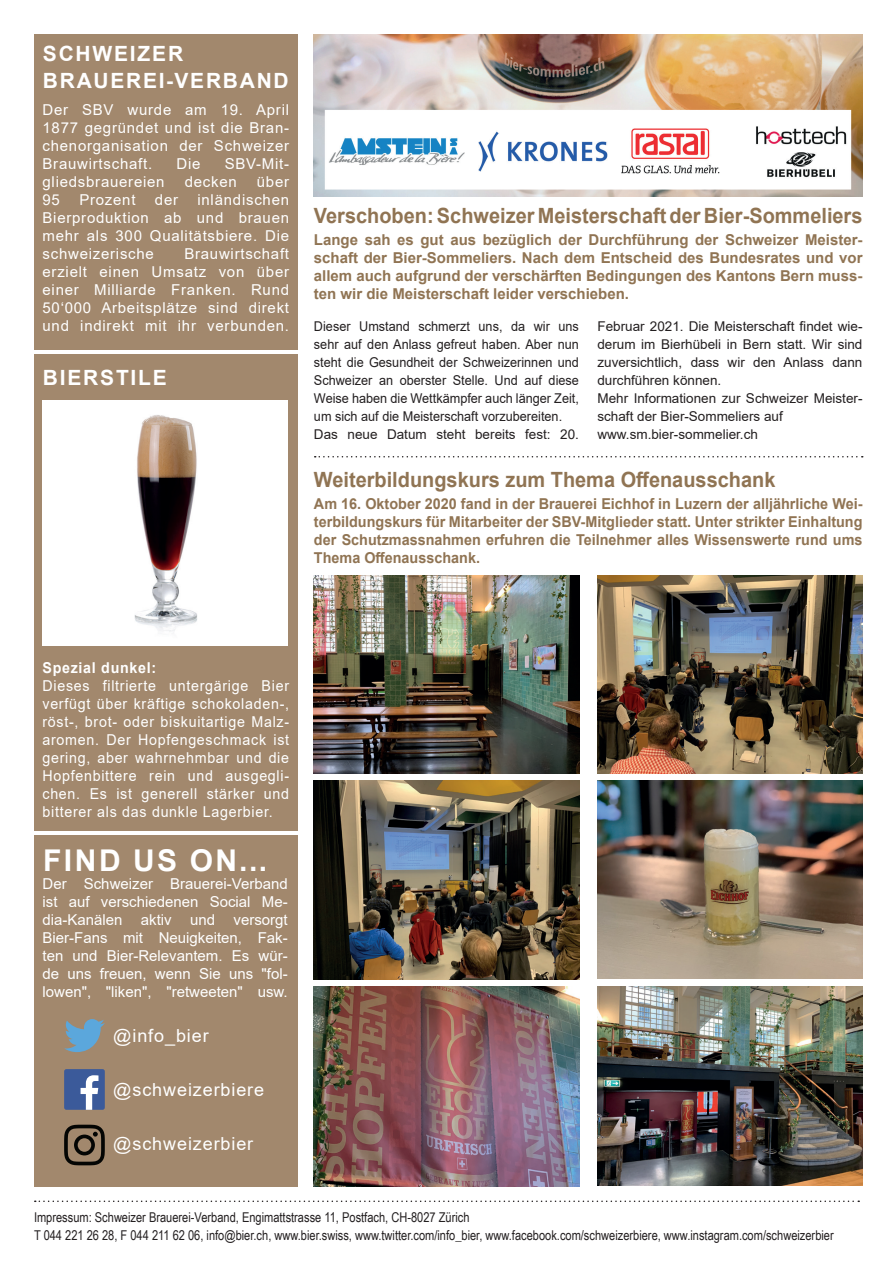
<style>
.page{position:relative;width:893px;height:1263px;background:#fff}
.page>*{position:absolute;margin:0;border:0;box-sizing:border-box;transform-origin:0 0}
.t1{font:700 30px "Arial";letter-spacing:.085em;color:#fff}
.t2{font:700 21px "Arial";color:#907453;scale:.95 1}
.t3{font:700 21px/27px "Arial";letter-spacing:.085em;color:#fff}
.t4{font:18px "Arial";letter-spacing:.05em;color:#fff}
.t5{font:15px/18px "Arial";letter-spacing:.05em;color:#fff;text-align:justify}
.t6{font:15px/18px "Arial";letter-spacing:.05em;color:#fff;text-align:justify;scale:.95 1}
.t7{font:700 15px/18px "Arial";color:#907453;text-align:justify;scale:.96 1}
.t8{font:700 15px/18px "Arial";color:#907453;text-align:justify}
.t9{font:700 15px "Arial";letter-spacing:.05em;color:#fff;scale:.95 1}
.t10{font:13.5px/18px "Arial";color:#231f20;scale:.94 1}
.t11{font:13.5px/18px "Arial Narrow";color:#231f20}
.t12{font:13.5px/18px "Arial";color:#231f20}
</style>
<div class="page">
<svg style="left:35px;top:1200px;width:824px;height:2px"></svg>
<div style="left:34px;top:835px;width:264px;height:351px;background:#a2886d"></div>
<svg style="left:64px;top:1019px;width:41px;height:33px"></svg>
<div style="left:64px;top:1069px;width:41px;height:41px;background:#3b5a9a;border-radius:2px"></div>
<svg style="left:81px;top:1075px;width:17px;height:35px"></svg>
<svg style="left:64px;top:1125px;width:41px;height:40px"></svg>
<div style="left:34px;top:34px;width:264px;height:315px;background:#a2886d"></div>
<div style="left:34px;top:354px;width:264px;height:476px;background:#a2886d"></div>
<img style="left:43px;top:400px;width:245px;height:245px">
<img style="left:314px;top:35px;width:548px;height:161px">
<svg style="left:315px;top:456px;width:548px;height:1px"></svg>
<img style="left:314px;top:575px;width:265px;height:198px">
<img style="left:597px;top:575px;width:265px;height:198px">
<img style="left:597px;top:780px;width:265px;height:198px">
<img style="left:598px;top:987px;width:264px;height:198px">
<img style="left:314px;top:780px;width:265px;height:199px">
<img style="left:314px;top:987px;width:265px;height:199px">
<h2 class="t3" style="left:43px;top:40px;width:247px">SCHWEIZER<br>BRAUEREI-VERBAND</h2>
<p class="t5" style="left:43px;top:101px;width:248px">Der SBV wurde am 19. April 1877 gegründet und ist die Bran&shy;chenorganisation der Schweizer Brauwirtschaft.</p>
<p class="t5" style="left:176px;top:155px;width:25px">Die</p>
<p class="t5" style="left:225px;top:155px;width:66px">SBV-Mit-</p>
<p class="t5" style="left:43px;top:173px;width:124px">gliedsbrauereien</p>
<p class="t5" style="left:185px;top:173px;width:54px">decken</p>
<p class="t5" style="left:257px;top:173px;width:34px">über</p>
<p class="t5" style="left:43px;top:191px;width:19px">95</p>
<p class="t5" style="left:79px;top:191px;width:58px">Prozent</p>
<p class="t5" style="left:155px;top:191px;width:25px">der</p>
<p class="t5" style="left:43px;top:191px;width:248px;text-indent:155px">inländischen Bierproduktion ab und brauen mehr als 300 Qualitätsbiere. Die schweizerische</p>
<p class="t5" style="left:43px;top:245px;width:248px;text-indent:142px">Brauwirtschaft erzielt einen Umsatz von über einer Milliarde Franken. Rund 50‘000 Arbeitsplätze sind direkt und indirekt mit ihr verbunden.</p>
<h2 class="t3" style="left:43px;top:364px;width:125px">BIERSTILE</h2>
<h2 class="t2" style="left:314px;top:201px;width:579px">Verschoben: Schweizer Meisterschaft der Bier-Sommeliers</h2>
<p class="t8" style="left:314px;top:231px;width:550px">Lange sah es gut aus bezüglich der Durchführung der Schweizer Meister&shy;schaft der Bier-Sommeliers. Nach dem Entscheid des Bundesrates und vor allem auch aufgrund der verschärften Bedingungen des Kantons Bern muss&shy;ten wir die Meisterschaft leider verschieben.</p>
<p class="t10" style="left:314px;top:317px;width:283px">Dieser Umstand schmerzt uns, da wir uns sehr auf den Anlass gefreut haben. Aber nun steht die Gesundheit der Schweizerinnen und Schweizer an oberster Stelle. Und auf diese Weise haben die Wettkämpfer auch länger Zeit, um sich auf die Meisterschaft vorzubereiten.<br>Das neue Datum steht bereits fest: 20.</p>
<p class="t12" style="left:597px;top:317px;width:267px">Februar 2021. Die Meisterschaft findet wie&shy;derum im Bierhübeli in Bern statt. Wir sind zuversichtlich, dass wir den Anlass dann durchführen können.<br>Mehr Informationen zur Schweizer Meister&shy;schaft der Bier-Sommeliers auf www.sm.bier-sommelier.ch</p>
<h2 class="t2" style="left:314px;top:465px;width:487px">Weiterbildungskurs zum Thema Offenausschank</h2>
<p class="t7" style="left:314px;top:495px;width:573px">Am 16. Oktober 2020 fand in der Brauerei Eichhof in Luzern der alljährliche Wei&shy;terbildungskurs für Mitarbeiter der SBV-Mitglieder statt. Unter strikter Einhaltung der Schutzmassnahmen erfuhren die Teilnehmer alles Wissenswerte rund ums Thema Offenausschank.</p>
<p class="t9" style="left:43px;top:657px;width:121px">Spezial dunkel:</p>
<p class="t6" style="left:43px;top:677px;width:261px">Dieses filtrierte untergärige Bier verfügt über kräftige schokoladen-, röst-, brot- oder biskuitartige Malz&shy;aromen. Der Hopfengeschmack ist gering, aber wahrnehmbar und die Hopfenbittere rein und ausgegli&shy;chen. Es ist generell stärker und bitterer als das dunkle Lagerbier.</p>
<h1 class="t1" style="left:43px;top:839px;width:226px">FIND US ON...</h1>
<p class="t5" style="left:43px;top:875px;width:247px">Der Schweizer Brauerei-Verband ist auf verschiedenen Social Me&shy;dia-Kanälen aktiv und versorgt Bier-Fans mit Neuigkeiten, Fak&shy;ten und Bier-Relevantem. Es wür&shy;de uns freuen, wenn Sie uns "fol&shy;lowen", "liken", "retweeten" usw.</p>
<p class="t4" style="left:113px;top:1023px;width:97px">@info_bier</p>
<p class="t4" style="left:113px;top:1077px;width:152px">@schweizerbiere</p>
<p class="t4" style="left:113px;top:1131px;width:141px">@schweizerbier</p>
<p class="t11" style="left:34px;top:1208px;width:801px">Impressum: Schweizer Brauerei-Verband, Engimattstrasse 11, Postfach, CH-8027 Zürich<br>T 044 221 26 28, F 044 211 62 06, info@bier.ch, www.bier.swiss, www.twitter.com/info_bier, www.facebook.com/schweizerbiere, www.instagram.com/schweizerbier</p>
</div>
